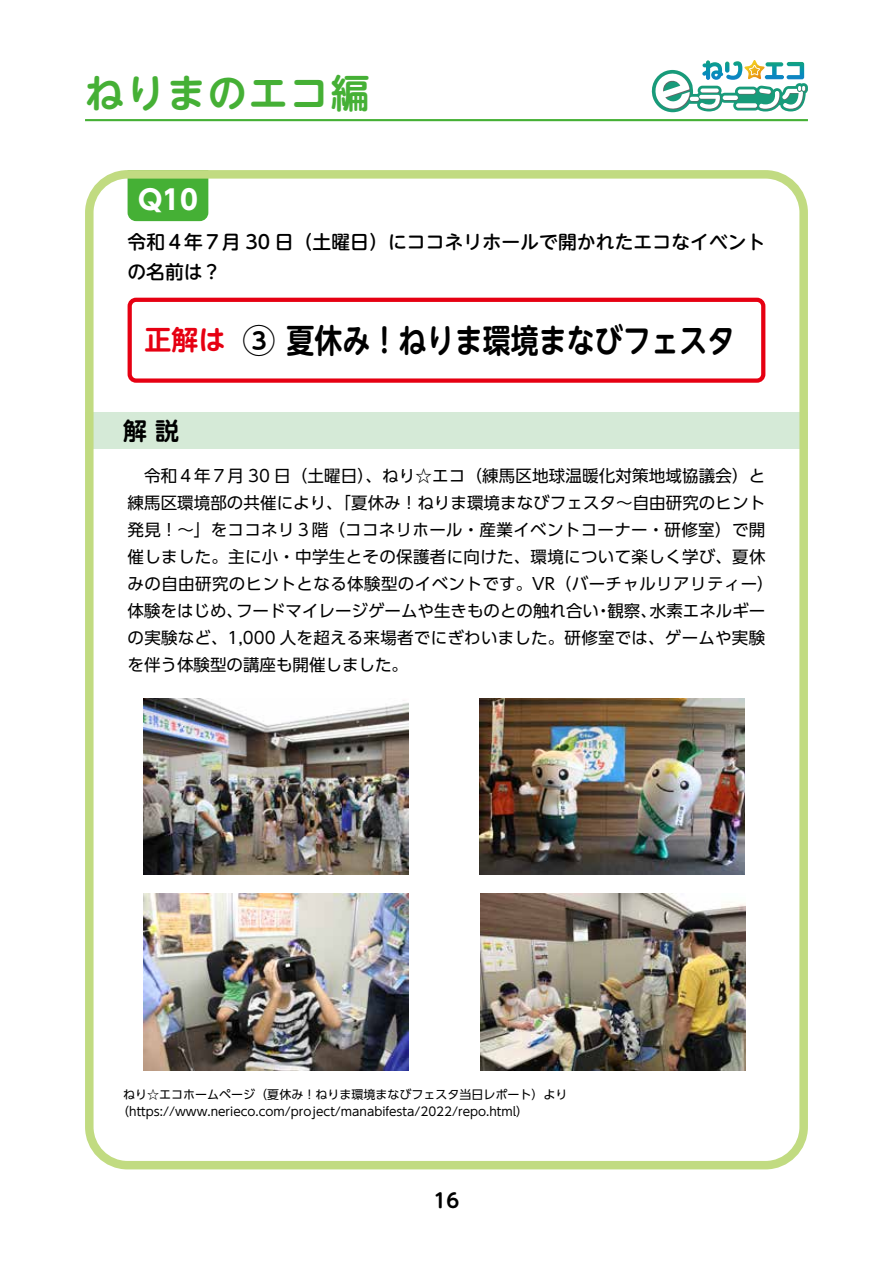
<style>
.page{position:relative;width:893px;height:1263px;background:#fff}
.page>*{position:absolute;margin:0;border:0;box-sizing:border-box;transform-origin:0 0}
.t1{font:700 39px "UD Shin M Go Pro De";letter-spacing:.05em;color:#45b035}
.t2{font:700 33px "UD Shin M Go Pro De";color:#000}
.t3{font:700 27px "UD Shin M Go Pro De";color:#e60012}
.t4{font:700 27px "UD Shin Go Pro";color:#fff}
.t5{font:700 24px "UD Shin M Go Pro De";color:#000}
.t6{font:700 19.5px "UD Shin M Go Pro De";color:#000}
.t7{font:500 18.75px/30px "UD Shin M Go Pro";letter-spacing:.005em;color:#000}
.t8{font:16.5px/27px "UD Shin Go Pro";letter-spacing:.015em;color:#000}
.t9{font:12px/17.2px "UD Shin Go Pro";color:#000}
</style>
<div class="page">
<div style="left:128px;top:180px;width:80px;height:41px;background:#45b035"></div>
<svg style="left:651px;top:60px;width:157px;height:52px"></svg>
<hr style="left:85px;top:119px;width:723px;height:2px;background:#45b035">
<div style="left:85px;top:412px;width:723px;height:37px;background:#d5ead7"></div>
<div style="left:85px;top:170px;width:723px;height:999px;border:9px solid #c1db81;border-radius:38px"></div>
<div style="left:128px;top:298px;width:637px;height:85px;border:4px solid #e60012;border-radius:6px"></div>
<img style="left:144px;top:698px;width:265px;height:177px">
<img style="left:144px;top:894px;width:265px;height:176px">
<img style="left:480px;top:698px;width:265px;height:177px">
<img style="left:480px;top:894px;width:265px;height:176px">
<h1 class="t1" style="left:85px;top:61px;width:286px">ねりまのエコ編</h1>
<h3 class="t4" style="left:138px;top:178px;width:61px">Q10</h3>
<p class="t7" style="left:128px;top:226px;width:639px">令和４年７月 30 日（土曜日）にココネリホールで開かれたエコなイベントの名前は？</p>
<h3 class="t3" style="left:145px;top:318px;width:82px">正解は</h3>
<h2 class="t2" style="left:242px;top:313px;width:494px">③ 夏休み！ねりま環境まなびフェスタ</h2>
<h3 class="t5" style="left:123px;top:411px;width:57px">解 説</h3>
<p class="t8" style="left:128px;top:462px;width:648px">　令和４年７月 30 日（土曜日）、ねり☆エコ（練馬区地球温暖化対策地域協議会）と練馬区環境部の共催により、「夏休み！ねりま環境まなびフェスタ～自由研究のヒント発見！～」をココネリ３階（ココネリホール・産業イベントコーナー・研修室）で開催しました。主に小・中学生とその保護者に向けた、環境について楽しく学び、夏休みの自由研究のヒントとなる体験型のイベントです。VR（バーチャルリアリティー）体験をはじめ、フードマイレージゲームや生きものとの触れ合い・観察、水素エネルギーの実験など、1,000 人を超える来場者でにぎわいました。研修室では、ゲームや実験を伴う体験型の講座も開催しました。</p>
<p class="t9" style="left:117px;top:1086px;width:451px;text-indent:6px">ねり☆エコホームページ（夏休み！ねりま環境まなびフェスタ当日レポート）より（https://www.nerieco.com/project/manabifesta/2022/repo.html）</p>
<p class="t6" style="left:434px;top:1184px;width:27px">16</p>
</div>
